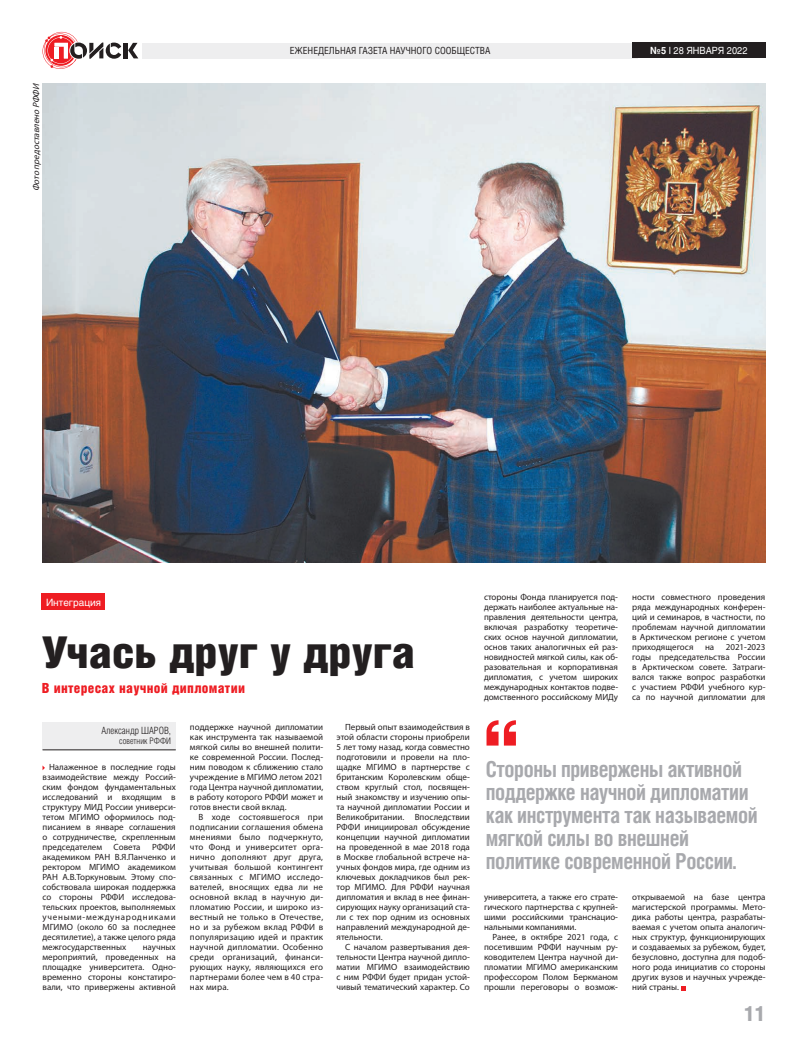
<style>
.page{position:relative;width:808px;height:1049px;background:#fff}
.page>*{position:absolute;margin:0;border:0;box-sizing:border-box;transform-origin:0 0}
.t1{font:44px "Helios Cond Black C";letter-spacing:-.01em;color:#231f20;scale:1.1 1}
.t2{font:700 22px/23px "Helios Cond C";letter-spacing:-.02em;color:#a8a9ad;scale:.96 1}
.t3{font:21.1px "Helios Cond Black C";color:#a8a9ad}
.t4{font:14px "Helios Cond Black C";letter-spacing:.02em;color:#ee1d23}
.t5{font:10px "Helios Cond Light C";color:#231f20}
.t6{font:10px "Helios C";color:#fff}
.t7{font:9.8px "Helios Cond C";color:#231f20}
.t8{font:9.8px "Helios C";color:#fff;scale:.93 1}
.t9{font:9px/10px "Myriad Pro";color:#231f20;text-align:justify}
.t10{font:italic 9px "Myriad Pro";color:#231f20}
.t11{font:9px "Helios Cond Light C";color:#231f20}
.s1{font-weight:700}
</style>
<div class="page">
<hr style="left:124px;top:43px;width:4px;height:15px;background:#231f20">
<svg style="left:128px;top:43px;width:10px;height:15px"></svg>
<svg style="left:43px;top:32px;width:78px;height:37px"></svg>
<div style="left:142px;top:43px;width:496px;height:16px;background:#eeeeef"></div>
<div style="left:632px;top:43px;width:133px;height:15px;background:#231f20"></div>
<svg style="left:486px;top:720px;width:30px;height:25px"></svg>
<div style="left:42px;top:594px;width:63px;height:16px;background:#ee1d23"></div>
<div style="left:43px;top:722px;width:133px;height:28px;background:#eeeeef"></div>
<hr style="left:43px;top:749px;width:133px;height:1px;background:#231f20">
<svg style="left:681px;top:986px;width:4px;height:4px"></svg>
<img style="left:43px;top:84px;width:722px;height:479px">
<p class="t10" style="left:31px;top:191px;width:109px;rotate:-90deg">Фото предоставлено РФФИ</p>
<p class="t7" style="left:290px;top:45px;width:202px">ЕЖЕНЕДЕЛЬНАЯ ГАЗЕТА НАУЧНОГО СООБЩЕСТВА</p>
<p class="t8" style="left:650px;top:44px;width:106px"><span class="s1">№5</span> I 28 ЯНВАРЯ 2022</p>
<p class="t6" style="left:46px;top:596px;width:57px">Интеграция</p>
<h1 class="t1" style="left:42px;top:627px;width:341px">Учась друг у друга</h1>
<h3 class="t4" style="left:42px;top:680px;width:205px">В интересах научной дипломатии</h3>
<p class="t5" style="left:101px;top:725px;width:71px">Александр ШАРОВ,</p>
<p class="t11" style="left:119px;top:736px;width:53px">советник РФФИ</p>
<p class="t9" style="left:43px;top:762px;width:135px;text-indent:6px">Налаженное в последние годы взаимодействие между Россий&shy;ским фондом фундаментальных исследований и входящим в структуру МИД России универси&shy;тетом МГИМО оформилось под&shy;писанием в январе соглашения о сотрудничестве, скрепленным председателем</p>
<p class="t9" style="left:43px;top:842px;width:135px;text-indent:110px">РФФИ академиком РАН В.Я.Панченко и ректором МГИМО академиком РАН А.В.Торкуновым. Этому спо&shy;собствовала широкая поддержка со стороны РФФИ исследова&shy;тельских проектов, выполняемых учеными-международниками МГИМО (около 60 за последнее десятилетие), а также целого ряда межгосударственных</p>
<p class="t9" style="left:114px;top:842px;width:28px">Совета</p>
<p class="t9" style="left:43px;top:942px;width:135px;text-indent:100px">научных мероприятий, проведенных на площадке университета. Одно&shy;временно стороны констатиро&shy;вали, что привержены активной</p>
<p class="t9" style="left:190px;top:722px;width:135px">поддержке научной дипломатии как инструмента так называемой мягкой силы во внешней полити&shy;ке современной России. Послед&shy;ним поводом к сближению стало учреждение в МГИМО летом 2021 года Центра научной дипломатии, в работу которого РФФИ может и готов внести свой вклад.</p>
<p class="t9" style="left:190px;top:812px;width:135px;text-indent:9px">В ходе состоявшегося при подписании соглашения обмена мнениями было подчеркнуто, что Фонд и университет орга&shy;нично дополняют друг друга, учитывая большой контингент связанных с МГИМО исследо&shy;вателей, вносящих едва ли не основной вклад в научную ди&shy;пломатию России, и широко из&shy;вестный не только в Отечестве, но и за рубежом вклад РФФИ в популяризацию идей и практик научной дипломатии. Особенно среди организаций, финанси&shy;рующих науку, являющихся его партнерами более чем в 40 стра&shy;нах мира.</p>
<p class="t9" style="left:337px;top:722px;width:135px;text-indent:9px">Первый опыт взаимодействия в этой области стороны приобрели 5 лет тому назад, когда совместно подготовили и провели на пло&shy;щадке МГИМО в партнерстве с британским Королевским обще&shy;ством круглый стол, посвящен&shy;ный знакомству и изучению опы&shy;та научной дипломатии России и Великобритании. Впоследствии РФФИ инициировал обсуждение концепции научной дипломатии на проведенной в мае 2018 года в Москве глобальной встрече на&shy;учных фондов мира, где одним из ключевых докладчиков был рек&shy;тор МГИМО. Для РФФИ научная дипломатия и вклад в нее финан&shy;сирующих науку организаций ста&shy;ли с тех пор одним из основных направлений международной де&shy;ятельности.</p>
<p class="t9" style="left:337px;top:942px;width:135px;text-indent:9px">С началом развертывания дея&shy;тельности Центра научной дипло&shy;матии МГИМО взаимодействию с ним РФФИ будет придан устой&shy;чивый тематический характер. Со</p>
<p class="t9" style="left:484px;top:592px;width:136px">стороны Фонда планируется под&shy;держать наиболее актуальные на&shy;правления деятельности центра, включая разработку теоретиче&shy;ских основ научной дипломатии, основ таких аналогичных ей раз&shy;новидностей мягкой силы, как об&shy;разовательная и корпоративная дипломатия, с учетом широких международных контактов подве&shy;домственного российскому МИДу</p>
<p class="t9" style="left:632px;top:592px;width:135px">ности совместного проведения ряда международных конферен&shy;ций и семинаров, в частности, по проблемам научной дипломатии в Арктическом регионе с учетом приходящегося</p>
<p class="t9" style="left:632px;top:642px;width:135px;text-indent:94px">2021-2023 годы председательства России в Арктическом совете. Затраги&shy;вался также вопрос разработки с участием РФФИ учебного кур&shy;са по научной дипломатии для</p>
<p class="t9" style="left:705px;top:642px;width:11px">на</p>
<h2 class="t2" style="left:486px;top:757px;width:285px">Стороны привержены активной поддержке научной дипломатии как инструмента так называемой мягкой силы во внешней политике современной России.</h2>
<p class="t9" style="left:484px;top:892px;width:136px">университета, а также его страте&shy;гического партнерства с крупней&shy;шими российскими транснацио&shy;нальными компаниями.</p>
<p class="t9" style="left:484px;top:932px;width:136px;text-indent:9px">Ранее, в октябре 2021 года, с посетившим РФФИ научным ру&shy;ководителем Центра научной ди&shy;пломатии МГИМО американским профессором Полом Беркманом прошли переговоры о возмож-</p>
<p class="t9" style="left:632px;top:892px;width:135px">открываемой на базе центра магистерской программы. Мето&shy;дика работы центра, разрабаты&shy;ваемая с учетом опыта аналогич&shy;ных структур, функционирующих и создаваемых за рубежом, будет, безусловно, доступна для подоб&shy;ного рода инициатив со стороны других вузов и научных учрежде&shy;ний страны.</p>
<h3 class="t3" style="left:744px;top:1001px;width:23px">11</h3>
</div>
